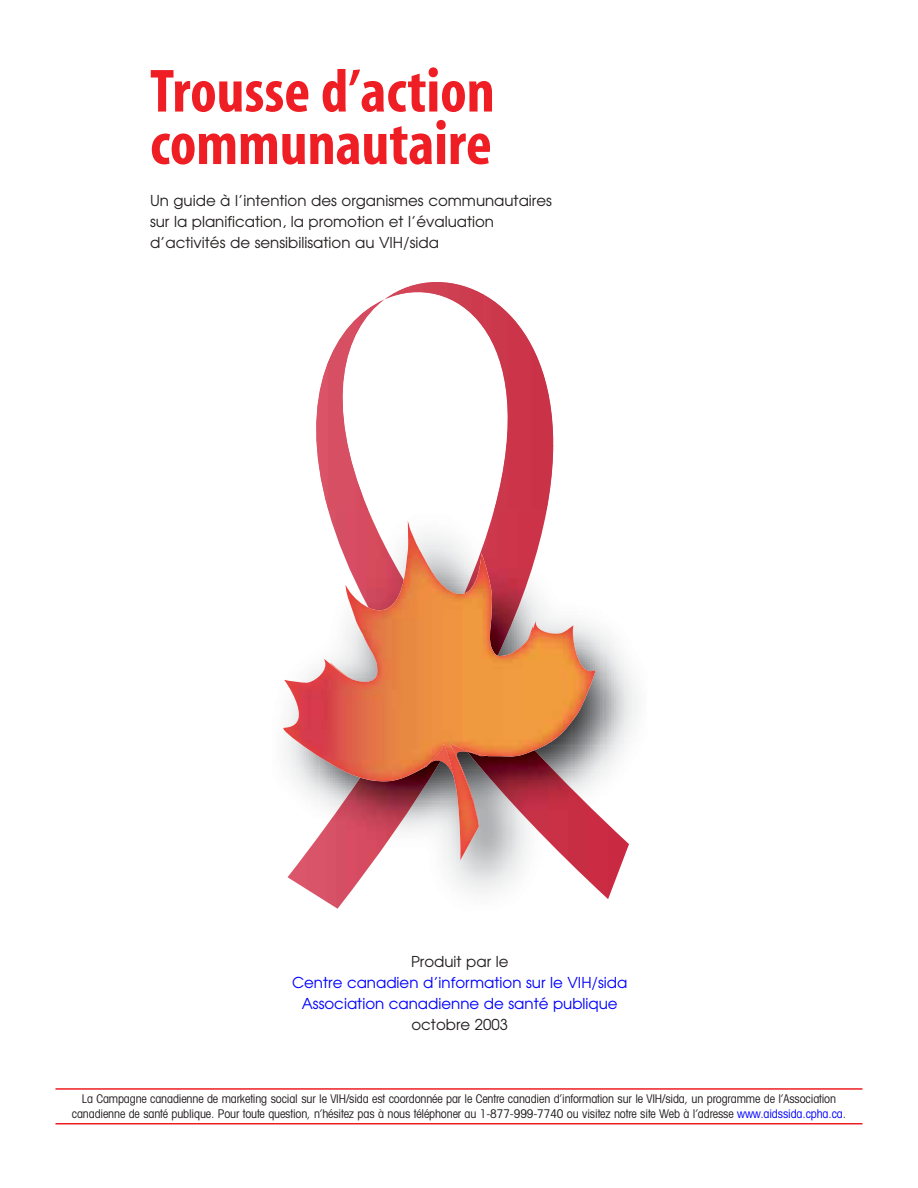
<style>
.page{position:relative;width:918px;height:1188px;background:#fff}
.page>*{position:absolute;margin:0;border:0;box-sizing:border-box;transform-origin:0 0}
.t1{font:61.5px/52.5px "Myriad MM 700 300";color:#ee1e24}
.t2{font:15px/21px "Avant Garde";color:#231f1f}
.t3{font:15px/21px "Avant Garde";color:#00f;text-align:center}
.t4{font:condensed 12px/14.4px "Avant Garde";letter-spacing:-.01em;color:#231f1f;text-align:center}
.s1{color:#00f}
</style>
<div class="page">
<img style="left:316px;top:282px;width:237px;height:228px">
<img style="left:288px;top:510px;width:341px;height:399px">
<img style="left:283px;top:521px;width:312px;height:339px">
<hr style="left:56px;top:1088px;width:806px;height:2px;background:#ee1e24">
<hr style="left:56px;top:1123px;width:806px;height:2px;background:#ee1e24">
<h1 class="t1" style="left:150px;top:71px;width:346px">Trousse d’action communautaire</h1>
<p class="t2" style="left:150px;top:191px;width:404px">Un guide à l’intention des organismes communautaires sur la planification, la promotion et l’évaluation d’activités de sensibilisation au VIH/sida</p>
<p class="t2" style="left:411px;top:952px;width:99px">Produit par le</p>
<p class="t3" style="left:292px;top:973px;width:337px">Centre canadien d’information sur le VIH/sida<br>Association canadienne de santé publique</p>
<p class="t2" style="left:411px;top:1015px;width:98px">octobre 2003</p>
<p class="t4" style="left:72px;top:1093px;width:776px">La Campagne canadienne de marketing social sur le VIH/sida est coordonnée par le Centre canadien d’information sur le VIH/sida, un programme de l’Association canadienne de santé publique. Pour toute question, n’hésitez pas à nous téléphoner au 1-877-999-7740 ou visitez notre site Web à l’adresse <span class="s1">www.aidssida.cpha.ca</span>.</p>
</div>
